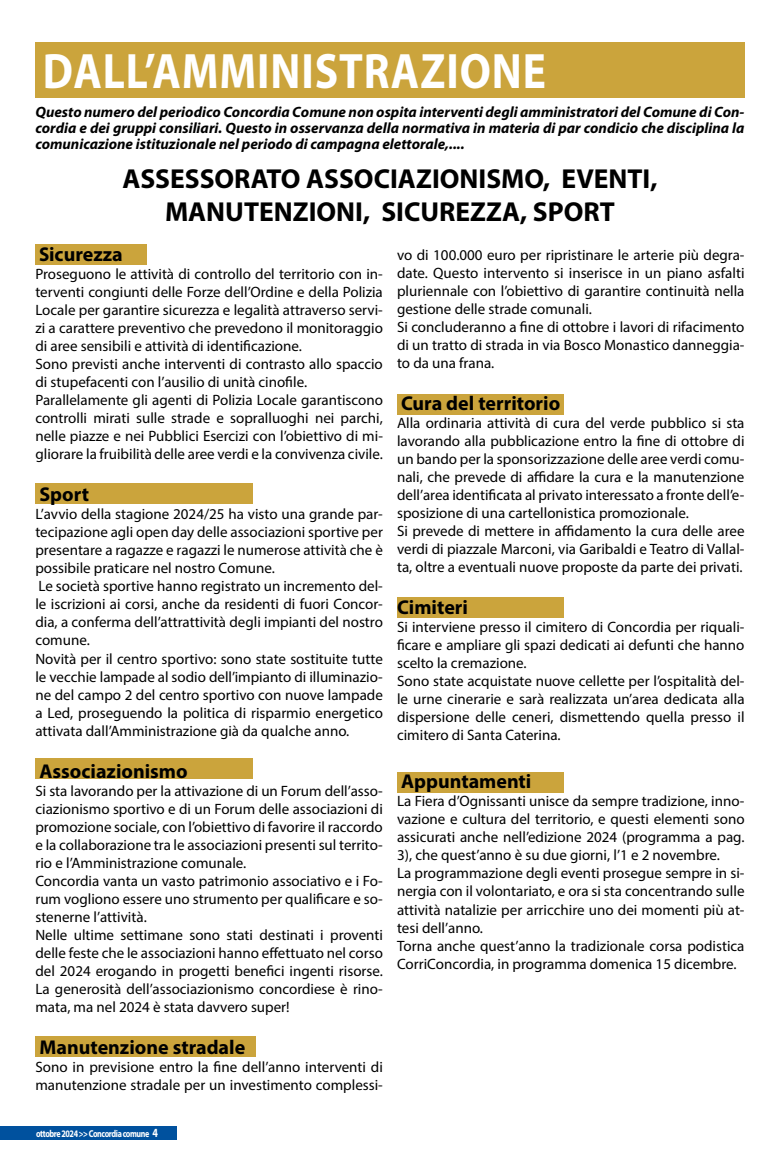
<style>
.page{position:relative;width:780px;height:1152px;background:#fff}
.page>*{position:absolute;margin:0;border:0;box-sizing:border-box;transform-origin:0 0}
.t1{font:700 50px "Myriad Pro";letter-spacing:.02em;color:#fff;scale:.87 1}
.t2{font:700 27.5px/33px "Myriad Pro";color:#000;text-align:center}
.t3{font:700 20px "Myriad Pro";color:#000}
.t4{font:700 20px "Myriad Pro";color:#000;scale:.95 1}
.t5{font:15px/18px "Myriad Pro";color:#000}
.t6{font:italic 700 15px/15.6px "Myriad Pro";color:#000;text-align:justify}
.t7{font:700 10px "Myriad Pro";letter-spacing:-.05em;color:#fff;scale:.8 1}
.s1{font-size:12.5px}
</style>
<div class="page">
<div style="left:0;top:1126px;width:176px;height:13px;background:#00519e"></div>
<div style="left:35px;top:1036px;width:221px;height:20px;background:#cba43c"></div>
<div style="left:35px;top:483px;width:217px;height:20px;background:#cba43c"></div>
<div style="left:35px;top:244px;width:112px;height:21px;background:#cba43c"></div>
<div style="left:35px;top:43px;width:709px;height:55px;background:#cba43c"></div>
<div style="left:397px;top:394px;width:166px;height:21px;background:#cba43c"></div>
<div style="left:35px;top:758px;width:217px;height:21px;background:#cba43c"></div>
<div style="left:397px;top:597px;width:166px;height:20px;background:#cba43c"></div>
<div style="left:397px;top:772px;width:166px;height:20px;background:#cba43c"></div>
<h1 class="t1" style="left:43px;top:38px;width:579px">DALL’AMMINISTRAZIONE</h1>
<p class="t6" style="left:35px;top:105px;width:710px">Questo numero del periodico Concordia Comune non ospita interventi degli amministratori del Comune di Con&shy;cordia e dei gruppi consiliari. Questo in osservanza della normativa in materia di par condicio che disciplina la comunicazione istituzionale nel periodo di campagna elettorale,....</p>
<h2 class="t2" style="left:122px;top:161px;width:536px">ASSESSORATO ASSOCIAZIONISMO, EVENTI,<br>MANUTENZIONI, SICUREZZA, SPORT</h2>
<h3 class="t4" style="left:39px;top:241px;width:89px">Sicurezza</h3>
<p class="t5" style="left:35px;top:265px;width:349px">Proseguono le attività di controllo del territorio con in&shy;terventi congiunti delle Forze dell’Ordine e della Polizia Locale per garantire sicurezza e legalità attraverso servi&shy;zi a carattere preventivo che prevedono il monitoraggio di aree sensibili e attività di identificazione.<br>Sono previsti anche interventi di contrasto allo spaccio di stupefacenti con l’ausilio di unità cinofile.<br>Parallelamente gli agenti di Polizia Locale garantiscono controlli mirati sulle strade e sopralluoghi nei parchi, nelle piazze e nei Pubblici Esercizi con l’obiettivo di mi&shy;gliorare la fruibilità delle aree verdi e la convivenza civile.</p>
<h3 class="t3" style="left:39px;top:481px;width:51px">Sport</h3>
<p class="t5" style="left:35px;top:505px;width:349px">L’avvio della stagione 2024/25 ha visto una grande par&shy;tecipazione agli open day delle associazioni sportive per presentare a ragazze e ragazzi le numerose attività che è possibile praticare nel nostro Comune.<br>Le società sportive hanno registrato un incremento del&shy;le iscrizioni ai corsi, anche da residenti di fuori Concor&shy;dia, a conferma dell’attrattività degli impianti del nostro comune.<br>Novità per il centro sportivo: sono state sostituite tutte le vecchie lampade al sodio dell’impianto di illuminazio&shy;ne del campo 2 del centro sportivo con nuove lampade a Led, proseguendo la politica di risparmio energetico attivata dall’Amministrazione già da qualche anno.</p>
<h3 class="t3" style="left:39px;top:757px;width:150px">Associazionismo</h3>
<p class="t5" style="left:35px;top:781px;width:349px">Si sta lavorando per la attivazione di un Forum dell’asso&shy;ciazionismo sportivo e di un Forum delle associazioni di promozione sociale, con l’obiettivo di favorire il raccordo e la collaborazione tra le associazioni presenti sul territo&shy;rio e l’Amministrazione comunale.<br>Concordia vanta un vasto patrimonio associativo e i Fo&shy;rum vogliono essere uno strumento per qualificare e so&shy;stenerne l’attività.<br>Nelle ultime settimane sono stati destinati i proventi delle feste che le associazioni hanno effettuato nel corso del 2024 erogando in progetti benefici ingenti risorse.<br>La generosità dell’associazionismo concordiese è rino&shy;mata, ma nel 2024 è stata davvero super!</p>
<h3 class="t3" style="left:39px;top:1033px;width:207px">Manutenzione stradale</h3>
<p class="t5" style="left:35px;top:1057px;width:349px">Sono in previsione entro la fine dell’anno interventi di manutenzione stradale per un investimento complessi-</p>
<p class="t5" style="left:397px;top:246px;width:349px">vo di 100.000 euro per ripristinare le arterie più degra&shy;date. Questo intervento si inserisce in un piano asfalti pluriennale con l’obiettivo di garantire continuità nella gestione delle strade comunali.<br>Si concluderanno a fine di ottobre i lavori di rifacimento di un tratto di strada in via Bosco Monastico danneggia&shy;to da una frana.</p>
<h3 class="t3" style="left:401px;top:390px;width:161px">Cura del territorio</h3>
<p class="t5" style="left:397px;top:414px;width:349px">Alla ordinaria attività di cura del verde pubblico si sta lavorando alla pubblicazione entro la fine di ottobre di un bando per la sponsorizzazione delle aree verdi comu&shy;nali, che prevede di affidare la cura e la manutenzione dell’area identificata al privato interessato a fronte dell’e&shy;sposizione di una cartellonistica promozionale.<br>Si prevede di mettere in affidamento la cura delle aree verdi di piazzale Marconi, via Garibaldi e Teatro di Vallal&shy;ta, oltre a eventuali nuove proposte da parte dei privati.</p>
<h3 class="t3" style="left:397px;top:594px;width:72px">Cimiteri</h3>
<p class="t5" style="left:397px;top:618px;width:349px">Si interviene presso il cimitero di Concordia per riquali&shy;ficare e ampliare gli spazi dedicati ai defunti che hanno scelto la cremazione.<br>Sono state acquistate nuove cellette per l’ospitalità del&shy;le urne cinerarie e sarà realizzata un’area dedicata alla dispersione delle ceneri, dismettendo quella presso il cimitero di Santa Caterina.</p>
<h3 class="t3" style="left:401px;top:768px;width:132px">Appuntamenti</h3>
<p class="t5" style="left:397px;top:792px;width:349px">La Fiera d’Ognissanti unisce da sempre tradizione, inno&shy;vazione e cultura del territorio, e questi elementi sono assicurati anche nell’edizione 2024 (programma a pag.<br>3), che quest’anno è su due giorni, l’1 e 2 novembre.<br>La programmazione degli eventi prosegue sempre in si&shy;nergia con il volontariato, e ora si sta concentrando sulle attività natalizie per arricchire uno dei momenti più at&shy;tesi dell’anno.<br>Torna anche quest’anno la tradizionale corsa podistica CorriConcordia, in programma domenica 15 dicembre.</p>
<p class="t7" style="left:36px;top:1126px;width:154px">ottobre 2024 &gt;&gt; Concordia comune <span class="s1">4</span></p>
</div>
